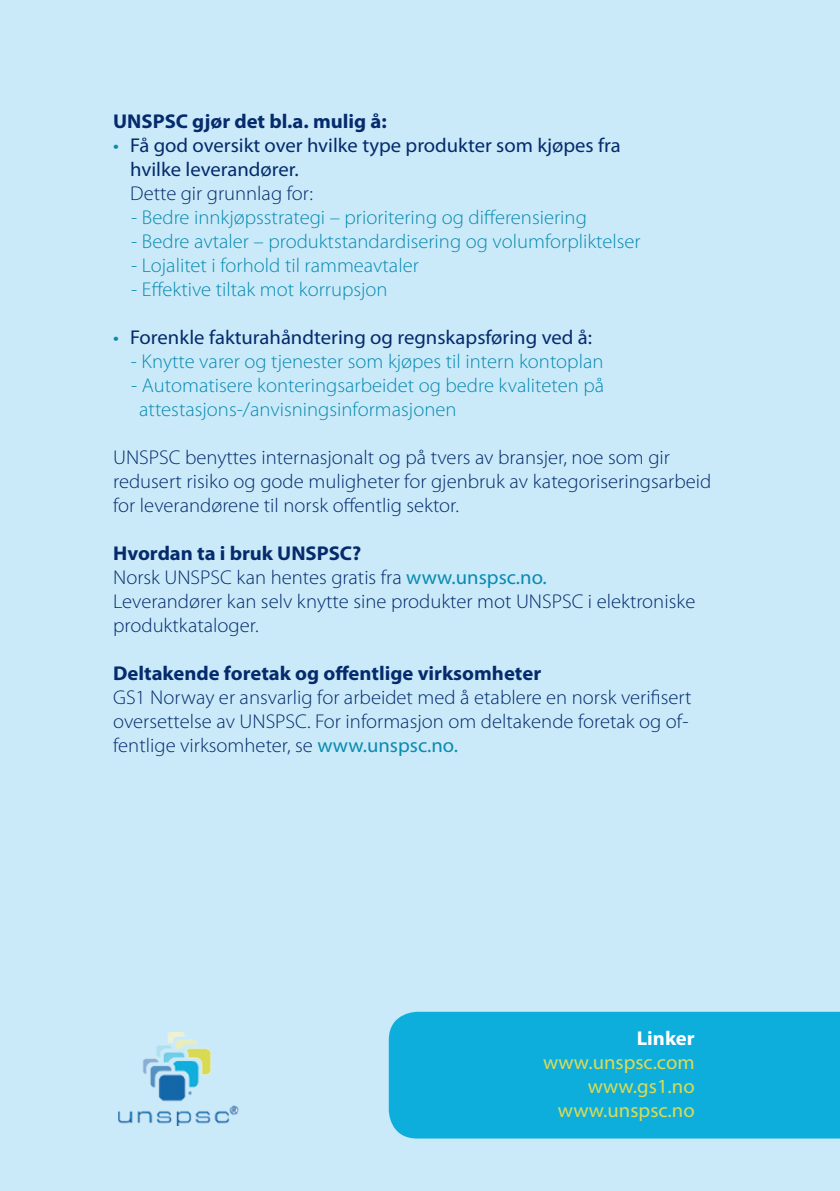
<style>
.page{position:relative;width:840px;height:1191px;background:#fff}
.page>*{position:absolute;margin:0;border:0;box-sizing:border-box;transform-origin:0 0}
.t1{font:300 20px/24px "Myriad Pro";color:#052b6c}
.t2{font:300 20px "Myriad Pro";color:#0b8bb0}
.t3{font:20px "Myriad Pro";color:#052b6c}
.t4{font:700 20px "Myriad Pro";color:#052b6c}
.t5{font:20px "Myriad Pro";color:#dbdb54}
.t6{font:700 20px "Myriad Pro";color:#fff}
.s1{color:#0b8bb0}
.s2{font-weight:400;color:#0b8bb0}
</style>
<div class="page">
<div style="left:0;top:0;width:839px;height:1191px;background:#caeaf9"></div>
<img style="left:118px;top:1032px;width:121px;height:93px">
<div style="left:217px;top:1017px;width:40px;height:57px;background:#caeaf9"></div>
<div style="left:388px;top:1011px;width:451px;height:127px;background:#0eaedc"></div>
<p class="t4" style="left:113px;top:108px;width:275px">UNSPSC gjør det bl.a. mulig å:</p>
<p class="t3" style="left:113px;top:133px;width:509px"><span class="s1">•</span> Få god oversikt over hvilke type produkter som kjøpes fra</p>
<p class="t3" style="left:130px;top:157px;width:170px">hvilke leverandører.</p>
<p class="t1" style="left:130px;top:181px;width:184px">Dette gir grunnlag for:</p>
<p class="t2" style="left:131px;top:205px;width:457px">- Bedre innkjøpsstrategi – prioritering og differensiering</p>
<p class="t2" style="left:131px;top:229px;width:510px">- Bedre avtaler – produktstandardisering og volumforpliktelser</p>
<p class="t2" style="left:131px;top:253px;width:289px">- Lojalitet i forhold til rammeavtaler</p>
<p class="t2" style="left:131px;top:277px;width:258px">- Effektive tiltak mot korrupsjon</p>
<p class="t3" style="left:113px;top:325px;width:480px"><span class="s1">•</span> Forenkle fakturahåndtering og regnskapsføring ved å:</p>
<p class="t2" style="left:131px;top:349px;width:474px">- Knytte varer og tjenester som kjøpes til intern kontoplan</p>
<p class="t2" style="left:131px;top:373px;width:474px">- Automatisere konteringsarbeidet og bedre kvaliteten på</p>
<p class="t2" style="left:139px;top:397px;width:318px">attestasjons-/anvisningsinformasjonen</p>
<p class="t1" style="left:113px;top:445px;width:599px">UNSPSC benyttes internasjonalt og på tvers av bransjer, noe som gir redusert risiko og gode muligheter for gjenbruk av kategoriseringsarbeid for leverandørene til norsk offentlig sektor.</p>
<p class="t4" style="left:113px;top:540px;width:250px">Hvordan ta i bruk UNSPSC?</p>
<p class="t1" style="left:113px;top:565px;width:435px">Norsk UNSPSC kan hentes gratis fra <span class="s2">www.unspsc.no.</span></p>
<p class="t1" style="left:113px;top:589px;width:583px">Leverandører kan selv knytte sine produkter mot UNSPSC i elektroniske produktkataloger.</p>
<p class="t4" style="left:113px;top:660px;width:429px">Deltakende foretak og offentlige virksomheter</p>
<p class="t1" style="left:113px;top:685px;width:579px">GS1 Norway er ansvarlig for arbeidet med å etablere en norsk verifisert oversettelse av UNSPSC. For informasjon om deltakende foretak og of&shy;fentlige virksomheter, se <span class="s2">www.unspsc.no.</span></p>
<p class="t6" style="left:636px;top:1025px;width:59px">Linker</p>
<p class="t5" style="left:542px;top:1049px;width:153px">www.unspsc.com</p>
<p class="t5" style="left:587px;top:1073px;width:108px">www.gs1.no</p>
<p class="t5" style="left:557px;top:1097px;width:138px">www.unspsc.no</p>
</div>
